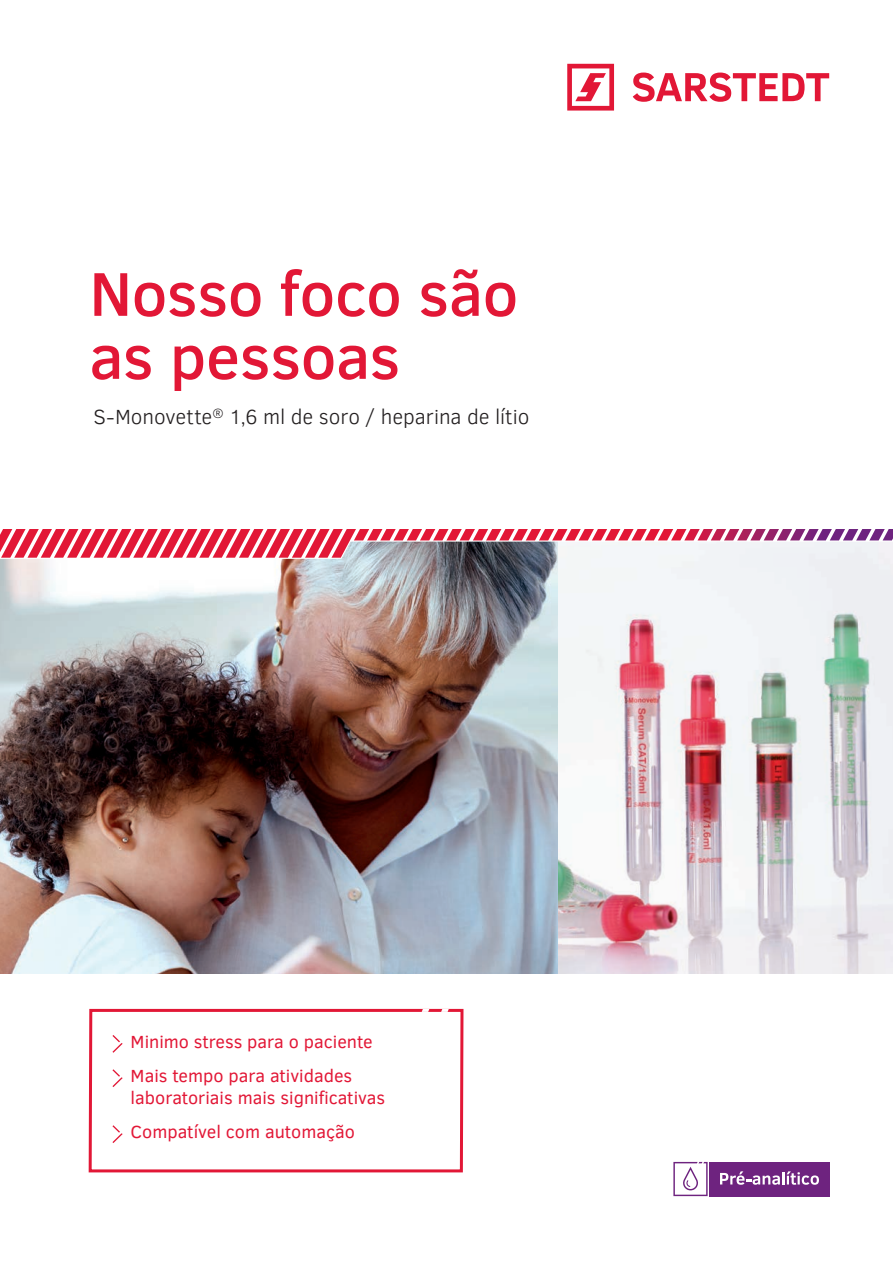
<style>
.page{position:relative;width:893px;height:1263px;background:#fff}
.page>*{position:absolute;margin:0;border:0;box-sizing:border-box;transform-origin:0 0}
.t1{font:500 63px/63px "Clear Sans";letter-spacing:-.01em;color:#e21736}
.t2{font:300 21px "Clear Sans";letter-spacing:-.005em;color:#231f20}
.t3{font:18px/34.3px "Clear Sans";color:#e21736}
</style>
<div class="page">
<img style="left:557px;top:559px;width:336px;height:415px">
<img style="left:0;top:559px;width:557px;height:415px">
<div style="left:709px;top:1162px;width:120px;height:34px;background:#6e237f"></div>
<svg style="left:673px;top:1162px;width:35px;height:34px"></svg>
<svg style="left:720px;top:1171px;width:99px;height:14px"></svg>
<svg style="left:88px;top:1008px;width:376px;height:165px"></svg>
<svg style="left:422px;top:1009px;width:7px;height:3px"></svg>
<svg style="left:441px;top:1009px;width:8px;height:3px"></svg>
<svg style="left:112px;top:1035px;width:10px;height:18px"></svg>
<svg style="left:112px;top:1069px;width:10px;height:18px"></svg>
<svg style="left:112px;top:1125px;width:10px;height:18px"></svg>
<svg style="left:633px;top:73px;width:196px;height:29px"></svg>
<svg style="left:567px;top:64px;width:47px;height:47px"></svg>
<svg style="left:0;top:529px;width:893px;height:30px"></svg>
<h1 class="t1" style="left:89px;top:261px;width:431px">Nosso foco são as pessoas</h1>
<p class="t2" style="left:94px;top:403px;width:437px">S-Monovette<sup>®</sup> 1,6 ml de soro / heparina de lítio</p>
<p class="t3" style="left:131px;top:1024px;width:244px">Minimo stress para o paciente<br>Mais tempo para atividades</p>
<p class="t3" style="left:131px;top:1080px;width:256px">laboratoriais mais significativas<br>Compatível com automação</p>
</div>
